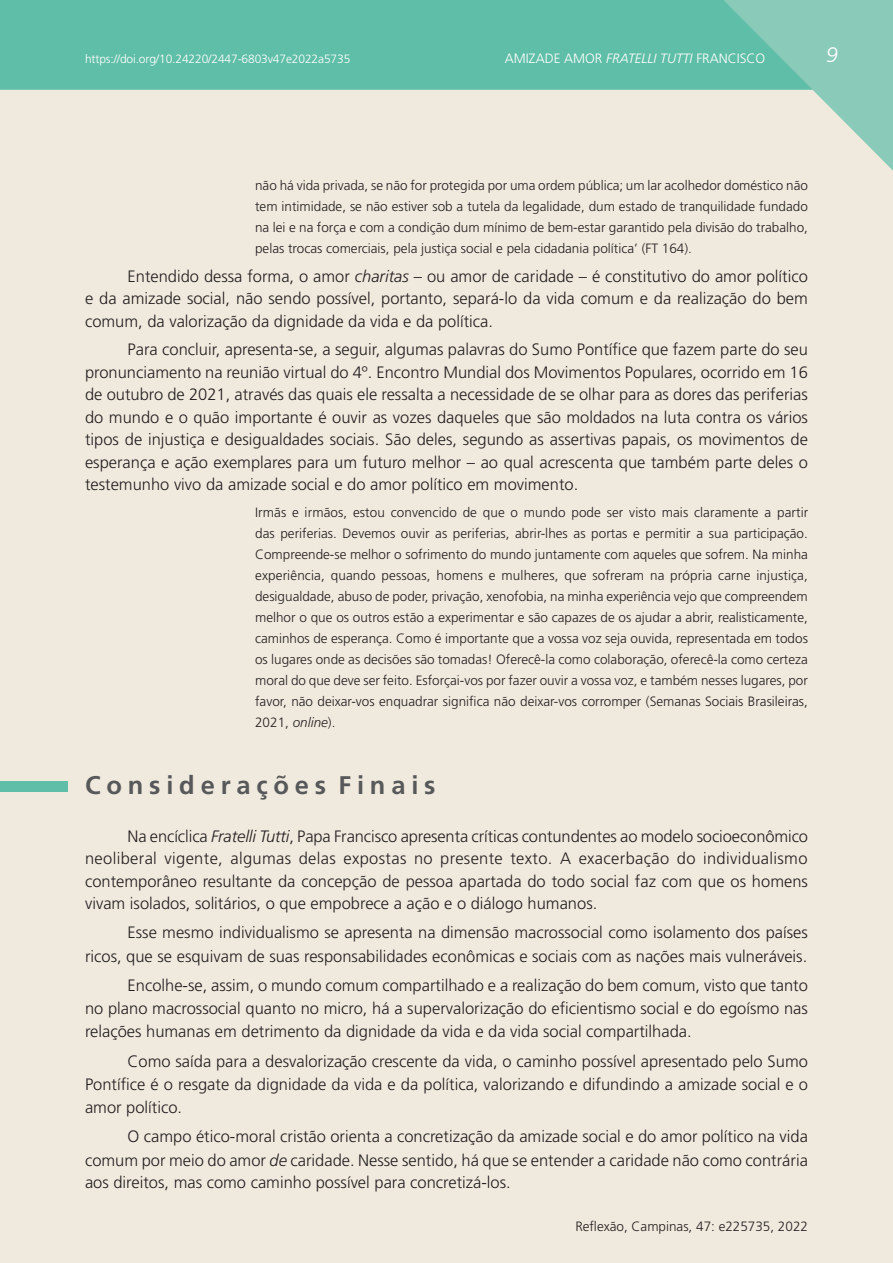
<style>
.page{position:relative;width:893px;height:1263px;background:#fff}
.page>*{position:absolute;margin:0;border:0;box-sizing:border-box;transform-origin:0 0}
.T3{font:700 25.5px "Frutiger";color:#57585a}
.t1{font:italic 300 21px "Frutiger";color:#fff}
.P1{font:300 16.5px/22.5px "Frutiger";color:#231f20;text-align:justify}
.P1a{font:300 13.5px/21px "Frutiger";color:#231f20;text-align:justify}
.t2{font:300 13.5px "Frutiger";color:#fff}
.t3{font:300 12px "Frutiger";letter-spacing:-.01em;color:#fff}
.s1{font-style:italic}
</style>
<div class="page">
<hr style="left:0;top:90px;width:3px;height:1173px;background:#f0eade">
<div style="left:3px;top:90px;width:890px;height:1173px;background:#f0eade"></div>
<div style="left:0;top:0;width:718px;height:90px;background:#5fbea7"></div>
<svg style="left:718px;top:0;width:175px;height:172px;background:#a9d4c4"></svg>
<div style="left:0;top:782px;width:68px;height:10px;background:#5fbea7"></div>
<p class="t3" style="left:85px;top:52px;width:267px">https://doi.org/10.24220/2447-6803v47e2022a5735</p>
<p class="t2" style="left:505px;top:50px;width:262px">AMIZADE AMOR <span class="s1">FRATELLI TUTTI</span> FRANCISCO</p>
<p class="t1" style="left:826px;top:43px;width:13px">9</p>
<p class="P1a" style="left:255px;top:175px;width:554px">não há vida privada, se não for protegida por uma ordem pública; um lar acolhedor doméstico não tem intimidade, se não estiver sob a tutela da legalidade, dum estado de tranquilidade fundado na lei e na força e com a condição dum mínimo de bem-estar garantido pela divisão do trabalho, pelas trocas comerciais, pela justiça social e pela cidadania política’ (FT 164).</p>
<p class="P1" style="left:85px;top:265px;width:724px;text-indent:43px">Entendido dessa forma, o amor <span class="s1">charitas</span> – ou amor de caridade – é constitutivo do amor político e da amizade social, não sendo possível, portanto, separá-lo da vida comum e da realização do bem comum, da valorização da dignidade da vida e da política.</p>
<p class="P1" style="left:85px;top:338px;width:724px;text-indent:43px">Para concluir, apresenta-se, a seguir, algumas palavras do Sumo Pontífice que fazem parte do seu pronunciamento na reunião virtual do 4º. Encontro Mundial dos Movimentos Populares, ocorrido em 16 de outubro de 2021, através das quais ele ressalta a necessidade de se olhar para as dores das periferias do mundo e o quão importante é ouvir as vozes daqueles que são moldados na luta contra os vários tipos de injustiça e desigualdades sociais. São deles, segundo as assertivas papais, os movimentos de esperança e ação exemplares para um futuro melhor – ao qual acrescenta que também parte deles o testemunho vivo da amizade social e do amor político em movimento.</p>
<p class="P1a" style="left:255px;top:502px;width:555px">Irmãs e irmãos, estou convencido de que o mundo pode ser visto mais claramente a partir das periferias. Devemos ouvir as periferias, abrir-lhes as portas e permitir a sua participação.<br>Compreende-se melhor o sofrimento do mundo juntamente com aqueles que sofrem. Na minha experiência, quando pessoas, homens e mulheres, que sofreram na própria carne injustiça, desigualdade, abuso de poder, privação, xenofobia, na minha experiência vejo que compreendem melhor o que os outros estão a experimentar e são capazes de os ajudar a abrir, realisticamente, caminhos de esperança. Como é importante que a vossa voz seja ouvida, representada em todos os lugares onde as decisões são tomadas! Oferecê-la como colaboração, oferecê-la como certeza moral do que deve ser feito. Esforçai-vos por fazer ouvir a vossa voz, e também nesses lugares, por favor, não deixar-vos enquadrar significa não deixar-vos corromper (Semanas Sociais Brasileiras, 2021, <span class="s1">online</span>).</p>
<p class="T3" style="left:85px;top:770px;width:352px">C o n s i d e r a ç õ e s F i n a i s</p>
<p class="P1" style="left:85px;top:825px;width:725px;text-indent:43px">Na encíclica <span class="s1">Fratelli Tutti</span>, Papa Francisco apresenta críticas contundentes ao modelo socioeconômico neoliberal vigente, algumas delas expostas no presente texto. A exacerbação do individualismo contemporâneo resultante da concepção de pessoa apartada do todo social faz com que os homens vivam isolados, solitários, o que empobrece a ação e o diálogo humanos.</p>
<p class="P1" style="left:85px;top:921px;width:724px;line-height:23.2px;text-align:right">Esse mesmo individualismo se apresenta na dimensão macrossocial como isolamento dos países<br>ricos, que se esquivam de suas responsabilidades econômicas e sociais com as nações mais vulneráveis.</p>
<p class="P1" style="left:85px;top:974px;width:724px;line-height:23.2px;text-indent:43px">Encolhe-se, assim, o mundo comum compartilhado e a realização do bem comum, visto que tanto no plano macrossocial quanto no micro, há a supervalorização do eficientismo social e do egoísmo nas relações humanas em detrimento da dignidade da vida e da vida social compartilhada.</p>
<p class="P1" style="left:85px;top:1049px;width:724px;line-height:23.2px;text-indent:43px">Como saída para a desvalorização crescente da vida, o caminho possível apresentado pelo Sumo Pontífice é o resgate da dignidade da vida e da política, valorizando e difundindo a amizade social e o amor político.</p>
<p class="P1" style="left:85px;top:1125px;width:724px;text-indent:43px">O campo ético-moral cristão orienta a concretização da amizade social e do amor político na vida comum por meio do amor <span class="s1">de</span> caridade. Nesse sentido, há que se entender a caridade não como contrária aos direitos, mas como caminho possível para concretizá-los.</p>
<p class="P1a" style="left:575px;top:1215px;width:234px">Reflexão, Campinas, 47: e225735, 2022</p>
</div>
